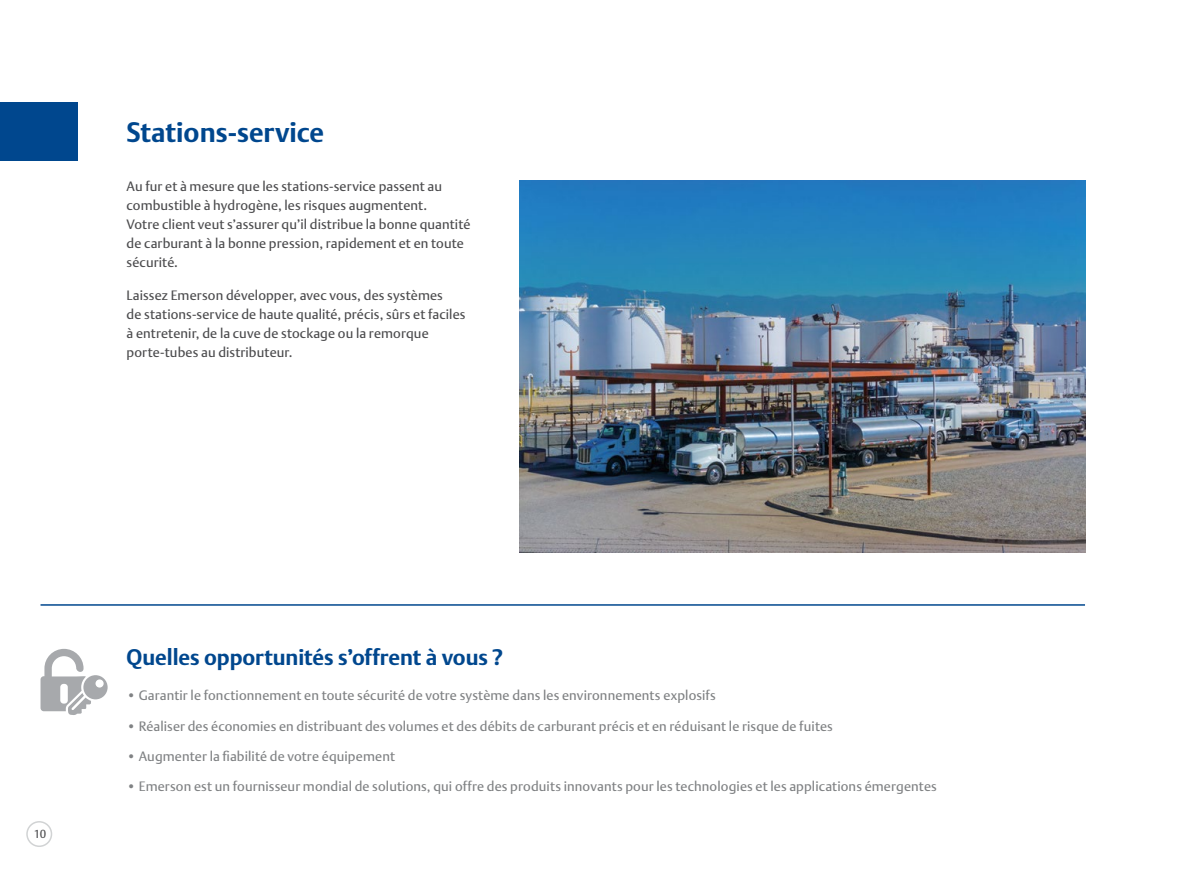
<style>
.page{position:relative;width:1187px;height:893px;background:#fff}
.page>*{position:absolute;margin:0;border:0;box-sizing:border-box;transform-origin:0 0}
.t1{font:700 27.15px "DTL Argo T";color:#00478e}
.SMALLEST{font:700 21.75px "DTL Argo T";letter-spacing:-.005em;color:#00478e}
.t2{font:13.5px/19px "DTL Argo T";letter-spacing:.01em;color:#4c4c4e}
.SMALLEST-2{font:13.5px "DTL Argo T";letter-spacing:.01em;color:#808284}
.t3{font:11.55px "DTL Argo T";color:#4c4c4e}
</style>
<div class="page">
<div style="left:0;top:102px;width:77px;height:58px;background:#00478e"></div>
<img style="left:519px;top:180px;width:565px;height:372px">
<svg style="left:41px;top:649px;width:67px;height:66px"></svg>
<hr style="left:40px;top:604px;width:1044px;height:2px;background:#00478e">
<div style="left:26px;top:821px;width:26px;height:26px;border:2px solid #d1d3d4;border-radius:50%"></div>
<p class="t1" style="left:126px;top:116px;width:199px">Stations-service</p>
<p class="t2" style="left:126px;top:176px;width:345px">Au fur et à mesure que les stations-service passent au combustible à hydrogène, les risques augmentent.<br>Votre client veut s’assurer qu’il distribue la bonne quantité de carburant à la bonne pression, rapidement et en toute sécurité.</p>
<p class="t2" style="left:126px;top:285px;width:340px">Laissez Emerson développer, avec vous, des systèmes<br>de stations-service de haute qualité, précis, sûrs et faciles à entretenir, de la cuve de stockage ou la remorque porte-tubes au distributeur.</p>
<p class="t3" style="left:34px;top:827px;width:14px">10</p>
<p class="SMALLEST" style="left:126px;top:645px;width:378px">Quelles opportunités s’offrent à vous ?</p>
<p class="SMALLEST-2" style="left:126px;top:688px;width:590px">• Garantir le fonctionnement en toute sécurité de votre système dans les environnements explosifs</p>
<p class="SMALLEST-2" style="left:126px;top:718px;width:708px">• Réaliser des économies en distribuant des volumes et des débits de carburant précis et en réduisant le risque de fuites</p>
<p class="SMALLEST-2" style="left:126px;top:748px;width:270px">• Augmenter la fiabilité de votre équipement</p>
<p class="SMALLEST-2" style="left:126px;top:778px;width:811px">• Emerson est un fournisseur mondial de solutions, qui offre des produits innovants pour les technologies et les applications émergentes</p>
</div>
